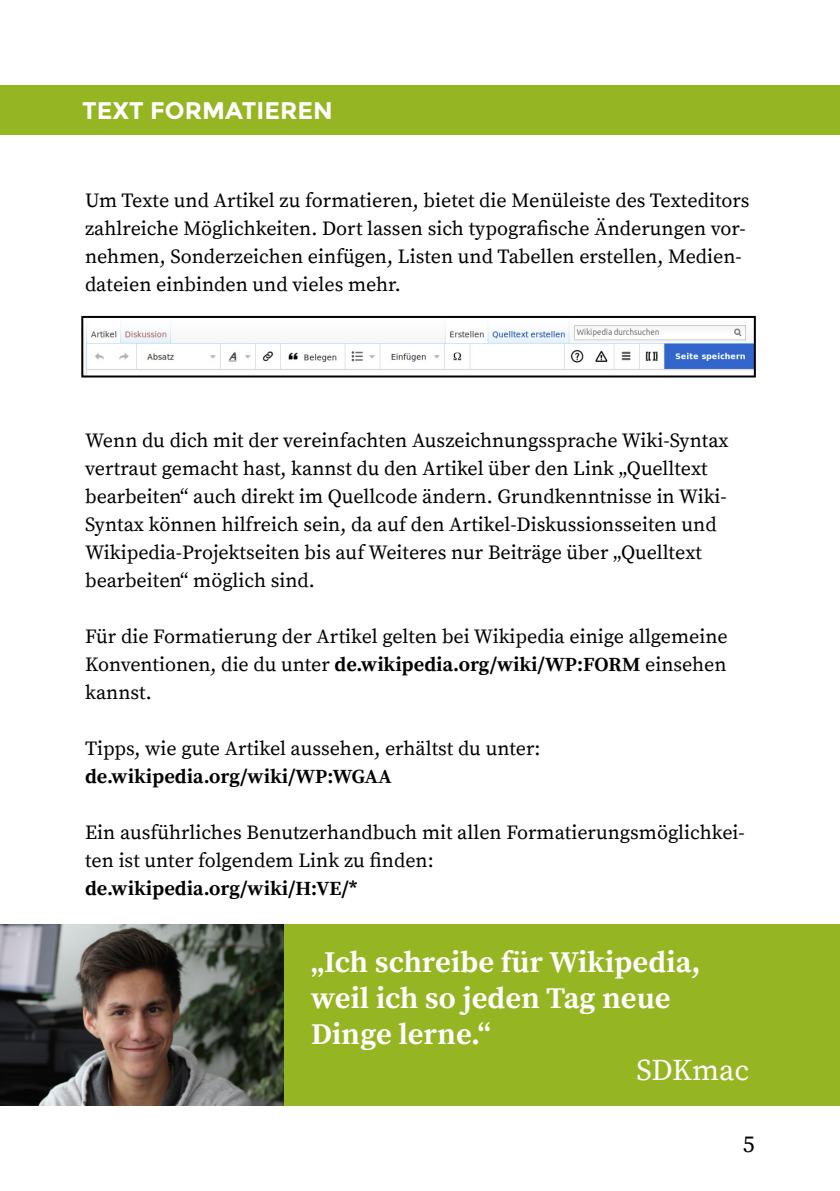
<style>
.page{position:relative;width:840px;height:1191px;background:#fff}
.page>*{position:absolute;margin:0;border:0;box-sizing:border-box;transform-origin:0 0}
.t1{font:700 30px/36px "Source Serif Pro";color:#fff}
.t2{font:30px "Source Serif Pro";color:#fff}
.t3{font:700 24px "Montserrat";color:#fff}
.t4{font:24px "Source Serif Pro";color:#000}
.t5{font:20px/28px "Source Serif Pro";color:#000}
.t6{font:700 20px "Source Serif Pro";color:#000}
.s1{font-weight:700}
</style>
<div class="page">
<div style="left:0;top:85px;width:839px;height:49px;background:#96b522"></div>
<img style="left:86px;top:323px;width:666px;height:51px">
<div style="left:81px;top:316px;width:674px;height:61px;border:2px solid #000"></div>
<div style="left:283px;top:924px;width:556px;height:182px;background:#96b522"></div>
<img style="left:0;top:924px;width:283px;height:182px">
<p class="t3" style="left:82px;top:96px;width:252px">TEXT FORMATIEREN</p>
<p class="t5" style="left:85px;top:188px;width:665px">Um Texte und Artikel zu formatieren, bietet die Menüleiste des Texteditors zahlreiche Möglichkeiten. Dort lassen sich typografische Änderungen vor&shy;nehmen, Sonderzeichen einfügen, Listen und Tabellen erstellen, Medien&shy;dateien einbinden und vieles mehr.</p>
<p class="t5" style="left:85px;top:427px;width:644px">Wenn du dich mit der vereinfachten Auszeichnungssprache Wiki-Syntax vertraut gemacht hast, kannst du den Artikel über den Link „Quelltext bearbeiten“ auch direkt im Quellcode ändern. Grundkenntnisse in Wiki-Syntax können hilfreich sein, da auf den Artikel-Diskussionsseiten und Wikipedia-Projektseiten bis auf Weiteres nur Beiträge über „Quelltext bearbeiten“ möglich sind.</p>
<p class="t5" style="left:85px;top:623px;width:643px;text-align:justify">Für die Formatierung der Artikel gelten bei Wikipedia einige allgemeine Konventionen, die du unter <span class="s1">de.wikipedia.org/wiki/WP:FORM</span> einsehen kannst.</p>
<p class="t5" style="left:85px;top:735px;width:456px">Tipps, wie gute Artikel aussehen, erhältst du unter:</p>
<p class="t6" style="left:85px;top:765px;width:308px">de.wikipedia.org/wiki/WP:WGAA</p>
<p class="t5" style="left:85px;top:819px;width:660px">Ein ausführliches Benutzerhandbuch mit allen Formatierungsmöglichkei&shy;ten ist unter folgendem Link zu finden:</p>
<p class="t6" style="left:85px;top:877px;width:274px">de.wikipedia.org/wiki/H:VE/*</p>
<p class="t1" style="left:311px;top:945px;width:390px">„Ich schreibe für Wikipedia, weil ich so jeden Tag neue</p>
<p class="t1" style="left:311px;top:1017px;width:181px">Dinge lerne.“</p>
<p class="t2" style="left:636px;top:1052px;width:114px">SDKmac</p>
<p class="t4" style="left:742px;top:1129px;width:13px">5</p>
</div>
